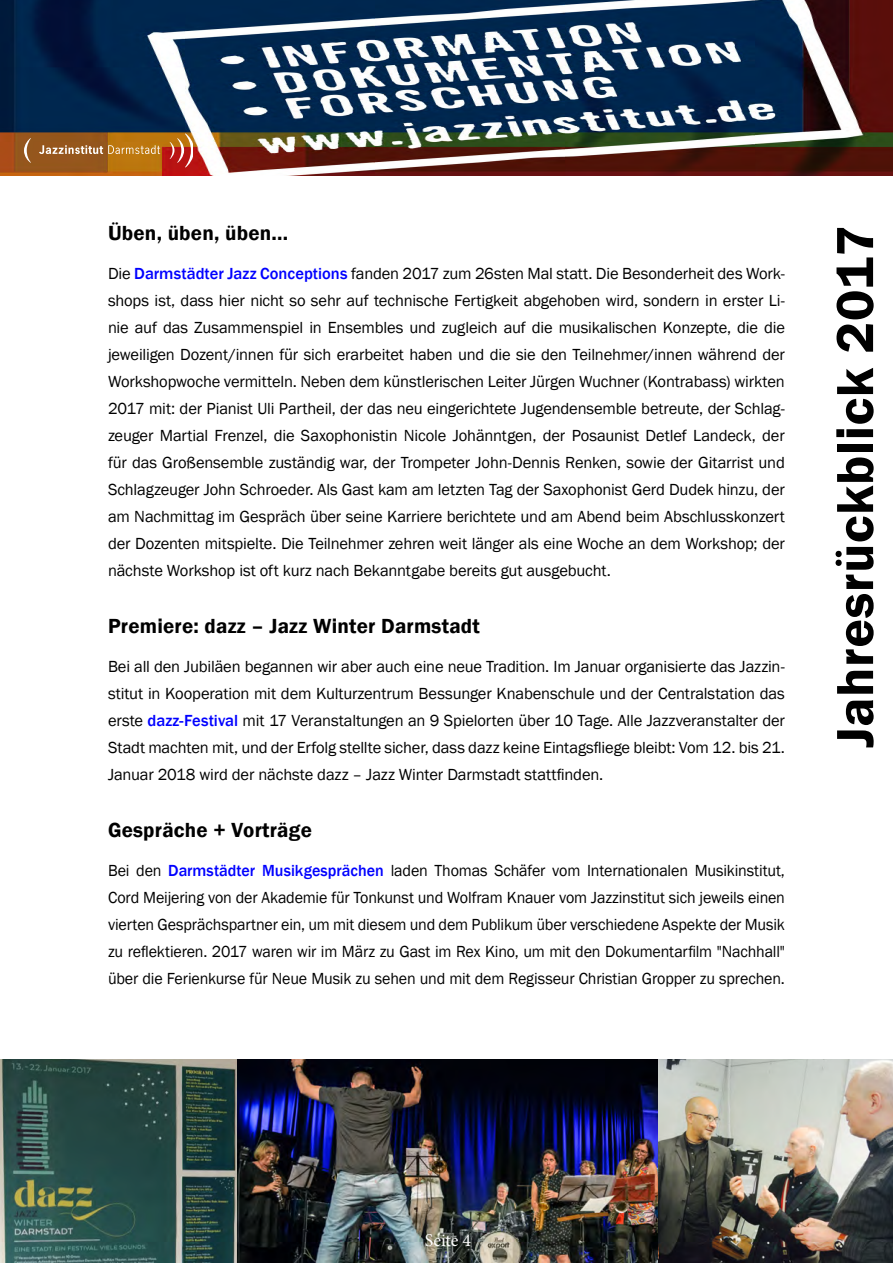
<style>
.page{position:relative;width:893px;height:1263px;background:#fff}
.page>*{position:absolute;margin:0;border:0;box-sizing:border-box;transform-origin:0 0}
.t1{font:600 54px "Franklin Gothic";letter-spacing:.01em;color:#000}
.Absatzformat_1{font:600 21px "Franklin Gothic";letter-spacing:.01em;color:#000}
.t2{font:18px "Minion Pro";letter-spacing:-.01em;color:#fff}
.t3{font:16.5px/27px "Franklin Gothic";letter-spacing:-.01em;color:#000;text-align:justify}
.s1{font-weight:500;color:#00f}
</style>
<div class="page">
<img style="left:0;top:0;width:893px;height:176px">
<svg style="left:39px;top:145px;width:121px;height:9px"></svg>
<svg style="left:24px;top:138px;width:7px;height:25px"></svg>
<svg style="left:170px;top:134px;width:23px;height:33px"></svg>
<img style="left:0;top:1059px;width:658px;height:204px">
<img style="left:658px;top:1059px;width:235px;height:204px">
<p class="Absatzformat_1" style="left:108px;top:220px;width:182px">Üben, üben, üben...</p>
<p class="t3" style="left:108px;top:260px;width:678px">Die <span class="s1">Darmstädter Jazz Conceptions</span> fanden 2017 zum 26sten Mal statt. Die Besonderheit des Work&shy;shops ist, dass hier nicht so sehr auf technische Fertigkeit abgehoben wird, sondern in erster Li&shy;nie auf das Zusammenspiel in Ensembles und zugleich auf die musikalischen Konzepte, die die jeweiligen Dozent/innen für sich erarbeitet haben und die sie den Teilnehmer/innen während der Workshopwoche vermitteln. Neben dem künstlerischen Leiter Jürgen Wuchner (Kontrabass) wirkten 2017 mit: der Pianist Uli Partheil, der das neu eingerichtete Jugendensemble betreute, der Schlag&shy;zeuger Martial Frenzel, die Saxophonistin Nicole Johänntgen, der Posaunist Detlef Landeck, der für das Großensemble zuständig war, der Trompeter John-Dennis Renken, sowie der Gitarrist und Schlagzeuger John Schroeder. Als Gast kam am letzten Tag der Saxophonist Gerd Dudek hinzu, der am Nachmittag im Gespräch über seine Karriere berichtete und am Abend beim Abschlusskonzert der Dozenten mitspielte. Die Teilnehmer zehren weit länger als eine Woche an dem Workshop; der nächste Workshop ist oft kurz nach Bekanntgabe bereits gut ausgebucht.</p>
<p class="Absatzformat_1" style="left:108px;top:613px;width:373px">Premiere: dazz – Jazz Winter Darmstadt</p>
<p class="t3" style="left:108px;top:653px;width:678px">Bei all den Jubiläen begannen wir aber auch eine neue Tradition. Im Januar organisierte das Jazzin&shy;stitut in Kooperation mit dem Kulturzentrum Bessunger Knabenschule und der Centralstation das erste <span class="s1">dazz-Festival</span> mit 17 Veranstaltungen an 9 Spielorten über 10 Tage. Alle Jazzveranstalter der Stadt machten mit, und der Erfolg stellte sicher, dass dazz keine Eintagsfliege bleibt: Vom 12. bis 21.<br>Januar 2018 wird der nächste dazz – Jazz Winter Darmstadt stattfinden.</p>
<p class="Absatzformat_1" style="left:108px;top:817px;width:205px">Gespräche + Vorträge</p>
<p class="t3" style="left:108px;top:857px;width:678px">Bei den <span class="s1">Darmstädter Musikgesprächen</span> laden Thomas Schäfer vom Internationalen Musikinstitut, Cord Meijering von der Akademie für Tonkunst und Wolfram Knauer vom Jazzinstitut sich jeweils einen vierten Gesprächspartner ein, um mit diesem und dem Publikum über verschiedene Aspekte der Musik zu reflektieren. 2017 waren wir im März zu Gast im Rex Kino, um mit den Dokumentarfilm "Nachhall" über die Ferienkurse für Neue Musik zu sehen und mit dem Regisseur Christian Gropper zu sprechen.</p>
<h1 class="t1" style="left:822px;top:748px;width:524px;rotate:-90deg">Jahresrückblick 2017</h1>
<p class="t2" style="left:425px;top:1227px;width:48px">Seite 4</p>
</div>
